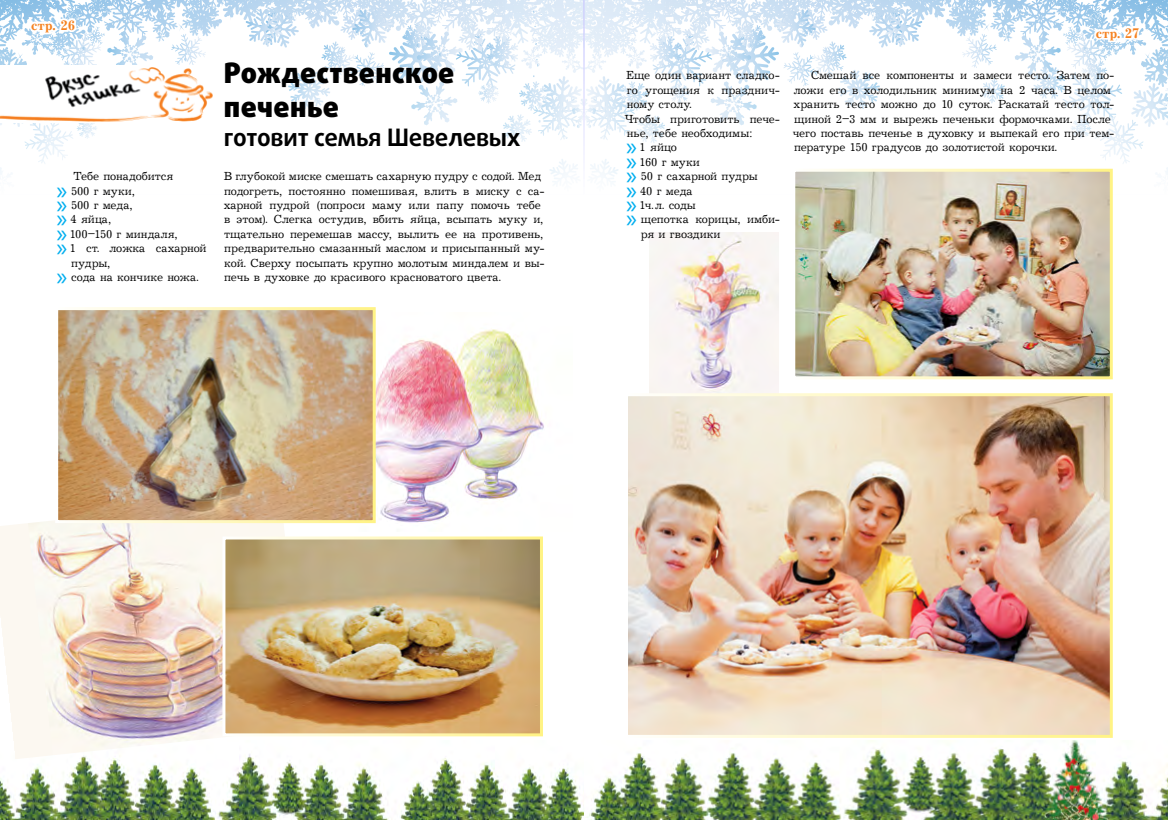
<style>
.page{position:relative;width:1168px;height:820px;background:#fff}
.page>*{position:absolute;margin:0;border:0;box-sizing:border-box;transform-origin:0 0}
.t1{font:900 28px/33.6px "Daxline Cyr LF";letter-spacing:.01em;color:#000}
.t2{font:700 24px "Daxline Cyr LF";letter-spacing:-.01em;color:#000}
.t3{font:14px "Journal Bold Cyrillic";letter-spacing:-.01em;color:#f58220}
.t4{font:12px/14.4px "Journal Cyrillic";letter-spacing:-.005em;color:#000}
.s1{font-family:"Myriad Pro";font-size:26px;color:#00aeef}
</style>
<div class="page">
<svg style="left:0;top:0;width:583px;height:182px"></svg>
<svg style="left:246px;top:8px;width:337px;height:135px"></svg>
<svg style="left:583px;top:0;width:585px;height:182px"></svg>
<svg style="left:0;top:10px;width:97px;height:172px"></svg>
<svg style="left:1015px;top:18px;width:153px;height:164px"></svg>
<img style="left:0;top:740px;width:1168px;height:79px">
<img style="left:649px;top:232px;width:129px;height:161px">
<img style="left:317px;top:328px;width:227px;height:196px">
<img style="left:0;top:521px;width:305px;height:237px">
<img style="left:0;top:65px;width:215px;height:57px">
<img style="left:59px;top:311px;width:313px;height:208px">
<div style="left:55px;top:307px;width:321px;height:216px;border:3px solid #fff"></div>
<img style="left:226px;top:540px;width:313px;height:192px">
<div style="left:222px;top:536px;width:321px;height:200px;border:3px solid #fff"></div>
<img style="left:796px;top:173px;width:313px;height:202px">
<div style="left:792px;top:169px;width:321px;height:210px;border:3px solid #fff"></div>
<img style="left:629px;top:397px;width:480px;height:336px">
<div style="left:625px;top:393px;width:488px;height:344px;border:3px solid #fff"></div>
<p class="t3" style="left:31px;top:18px;width:46px">стр. 26</p>
<p class="t4" style="left:73px;top:169px;width:102px">Тебе понадобится</p>
<p class="t4" style="left:56px;top:184px;width:80px"><span class="s1">»</span> 500 г муки,</p>
<p class="t4" style="left:56px;top:198px;width:78px"><span class="s1">»</span> 500 г меда,</p>
<p class="t4" style="left:56px;top:213px;width:56px"><span class="s1">»</span> 4 яйца,</p>
<p class="t4" style="left:56px;top:227px;width:123px"><span class="s1">»</span> 100–150 г миндаля,</p>
<p class="t4" style="left:56px;top:241px;width:152px"><span class="s1">»</span> 1 ст. ложка сахарной</p>
<p class="t4" style="left:71px;top:256px;width:41px">пудры,</p>
<p class="t4" style="left:56px;top:270px;width:144px"><span class="s1">»</span> сода на кончике ножа.</p>
<h1 class="t1" style="left:224px;top:56px;width:232px">Рождественское печенье</h1>
<h2 class="t2" style="left:224px;top:122px;width:298px">готовит семья Шевелевых</h2>
<p class="t4" style="left:224px;top:169px;width:322px">В глубокой миске смешать сахарную пудру с содой. Мед подогреть, постоянно помешивая, влить в миску с са&shy;харной пудрой (попроси маму или папу помочь тебе в этом). Слегка остудив, вбить яйца, всыпать муку и, тщательно перемешав массу, вылить ее на противень, предварительно смазанный маслом и присыпанный му&shy;кой. Сверху посыпать крупно молотым миндалем и вы&shy;печь в духовке до красивого красноватого цвета.</p>
<p class="t4" style="left:626px;top:69px;width:155px">Еще один вариант сладко-</p>
<p class="t4" style="left:627px;top:83px;width:155px">го угощения к празднич-</p>
<p class="t4" style="left:627px;top:97px;width:66px">ному столу.</p>
<p class="t4" style="left:624px;top:112px;width:157px">Чтобы приготовить пече-</p>
<p class="t4" style="left:627px;top:126px;width:127px">нье, тебе необходимы:</p>
<p class="t4" style="left:626px;top:141px;width:52px"><span class="s1">»</span> 1 яйцо</p>
<p class="t4" style="left:626px;top:155px;width:75px"><span class="s1">»</span> 160 г муки</p>
<p class="t4" style="left:626px;top:169px;width:133px"><span class="s1">»</span> 50 г сахарной пудры</p>
<p class="t4" style="left:626px;top:184px;width:68px"><span class="s1">»</span> 40 г меда</p>
<p class="t4" style="left:626px;top:198px;width:71px"><span class="s1">»</span> 1ч.л. соды</p>
<p class="t4" style="left:626px;top:213px;width:155px"><span class="s1">»</span> щепотка корицы, имби-</p>
<p class="t4" style="left:641px;top:227px;width:81px">ря и гвоздики</p>
<p class="t3" style="left:1096px;top:25px;width:45px">стр. 27</p>
<p class="t4" style="left:793px;top:69px;width:323px;text-indent:18px">Смешай все компоненты и замеси тесто. Затем по&shy;ложи его в холодильник минимум на 2 часа. В целом хранить тесто можно до 10 суток. Раскатай тесто тол&shy;щиной 2–3 мм и вырежь печеньки формочками. После чего поставь печенье в духовку и выпекай его при тем&shy;пературе 150 градусов до золотистой корочки.</p>
</div>
